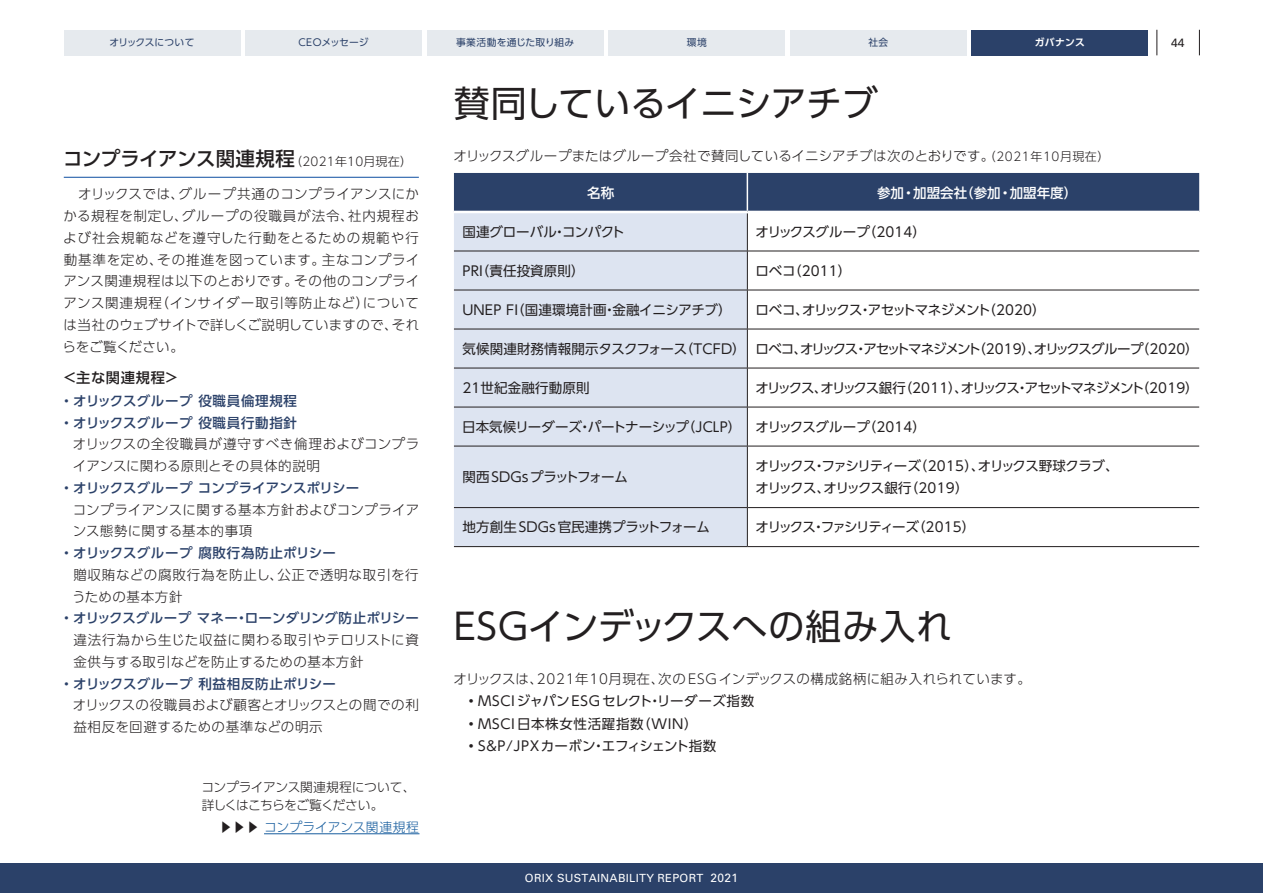
<style>
.page{position:relative;width:1263px;height:893px;background:#fff}
.page>*{position:absolute;margin:0;border:0;box-sizing:border-box;transform-origin:0 0}
.t1{font:36px "UD Shin Go Pr 6 N";letter-spacing:.01em;color:#231f20}
.t2{font:36px "UD Shin Go Pr 6 N";letter-spacing:-.01em;color:#231f20}
.t3{font:500 19.5px "UD Shin Go Pr 6 N";letter-spacing:-.02em;color:#231f20}
.t4{font:500 14.25px "UD Shin Go Pr 6 N";letter-spacing:.05em;color:#231f20}
.t5{font:300 13.5px/21.8px "UD Shin Go Pr 6 N";letter-spacing:.03em;color:#231f20}
.t6{font:13.5px/22.5px "UD Shin Go Pr 6 N";letter-spacing:.05em;color:#231f20}
.t7{font:13.5px "UD Shin Go Pr 6 N";letter-spacing:-.01em;color:#231f20}
.t8{font:500 13.5px "UD Shin Go Pr 6 N";letter-spacing:.02em;color:#2b4169}
.t9{font:13.5px "UD Shin Go Pr 6 N";letter-spacing:-.05em;color:#231f20}
.t10{font:13.5px "UD Shin Go Pr 6 N";letter-spacing:.01em;color:#231f20}
.t11{font:13.5px/22.5px "UD Shin Go Pr 6 N";letter-spacing:-.07em;color:#231f20}
.t12{font:13.5px "UD Shin Go Pr 6 N";letter-spacing:-.09em;color:#231f20}
.t13{font:500 13.5px/21.8px "UD Shin Go Pr 6 N";letter-spacing:.05em;color:#2b4169}
.t14{font:300 13.5px/21.8px "UD Shin Go Pr 6 N";letter-spacing:.05em;color:#231f20}
.t15{font:13.5px "UD Shin Go Pr 6 N";letter-spacing:-.055em;color:#231f20}
.t16{font:13.5px "UD Shin Go Pr 6 N";letter-spacing:-.105em;color:#231f20}
.t17{font:500 13.5px "UD Shin Go Pr 6 N";color:#fff}
.t18{font:300 12.75px/18px "UD Shin Go Pr 6 N";letter-spacing:-.035em;color:#231f20}
.t19{font:300 12.75px "UD Shin Go Pr 6 N";letter-spacing:.005em;color:#175d9e}
.t20{font:12px "Univers LT Std";color:#231f20}
.t21{font:11.25px "Univers LT Std";letter-spacing:.025em;color:#fff}
.t22{font:9.75px "UD Shin Go Pr 6 N";letter-spacing:.02em;color:#2b4169}
.t23{font:9.75px "UD Shin Go Pr 6 N";letter-spacing:-.015em;color:#2b4169}
.t24{font:700 9.75px "UD Shin Go Pr 6 N De";letter-spacing:.02em;color:#fff}
.s1{font-weight:300;font-size:12px}
.s2{color:#231f20}
.s3{font-size:12px}
.s4{font-weight:300}
.s5{font-family:"UD Shin Go Pr 6 N De";font-weight:700}
</style>
<div class="page">
<svg style="left:1156px;top:30px;width:1px;height:25px"></svg>
<svg style="left:1199px;top:30px;width:1px;height:25px"></svg>
<div style="left:0;top:863px;width:1263px;height:30px;background:#2b4169"></div>
<div style="left:64px;top:30px;width:176px;height:25px;background:#e6eaee"></div>
<div style="left:245px;top:30px;width:177px;height:25px;background:#e6eaee"></div>
<div style="left:427px;top:30px;width:176px;height:25px;background:#e6eaee"></div>
<div style="left:790px;top:30px;width:176px;height:25px;background:#e6eaee"></div>
<div style="left:972px;top:30px;width:176px;height:25px;background:#2b4169"></div>
<div style="left:608px;top:30px;width:177px;height:25px;background:#e6eaee"></div>
<div style="left:454px;top:173px;width:745px;height:38px;background:#2b4169"></div>
<div style="left:454px;top:213px;width:293px;height:333px;background:#dde4f1"></div>
<hr style="left:747px;top:213px;width:1px;height:38px;background:#231f20">
<hr style="left:454px;top:251px;width:293px;height:1px;background:#231f20">
<hr style="left:747px;top:251px;width:452px;height:1px;background:#231f20">
<hr style="left:747px;top:251px;width:1px;height:39px;background:#231f20">
<hr style="left:454px;top:290px;width:293px;height:1px;background:#231f20">
<hr style="left:747px;top:290px;width:452px;height:1px;background:#231f20">
<hr style="left:747px;top:290px;width:1px;height:39px;background:#231f20">
<hr style="left:454px;top:329px;width:293px;height:1px;background:#231f20">
<hr style="left:747px;top:329px;width:452px;height:1px;background:#231f20">
<hr style="left:747px;top:329px;width:1px;height:39px;background:#231f20">
<hr style="left:454px;top:368px;width:293px;height:1px;background:#231f20">
<hr style="left:747px;top:368px;width:452px;height:1px;background:#231f20">
<hr style="left:747px;top:368px;width:1px;height:39px;background:#231f20">
<hr style="left:454px;top:407px;width:293px;height:1px;background:#231f20">
<hr style="left:747px;top:407px;width:452px;height:1px;background:#231f20">
<hr style="left:747px;top:407px;width:1px;height:39px;background:#231f20">
<hr style="left:454px;top:446px;width:293px;height:1px;background:#231f20">
<hr style="left:747px;top:446px;width:452px;height:1px;background:#231f20">
<hr style="left:747px;top:446px;width:1px;height:61px;background:#231f20">
<hr style="left:454px;top:507px;width:293px;height:1px;background:#231f20">
<hr style="left:747px;top:507px;width:452px;height:1px;background:#231f20">
<hr style="left:747px;top:508px;width:1px;height:38px;background:#231f20">
<hr style="left:454px;top:546px;width:293px;height:1px;background:#231f20">
<hr style="left:747px;top:546px;width:452px;height:1px;background:#231f20">
<hr style="left:747px;top:173px;width:1px;height:38px;background:#fff">
<hr style="left:264px;top:833px;width:155px;height:1px;background:#175d9e">
<hr style="left:64px;top:177px;width:355px;height:1px;background:#0d4da1">
<p class="t23" style="left:109px;top:35px;width:87px">オリックスについて</p>
<p class="t22" style="left:298px;top:35px;width:72px">CEOメッセージ</p>
<p class="t22" style="left:456px;top:35px;width:120px">事業活動を通じた取り組み</p>
<p class="t22" style="left:687px;top:35px;width:21px">環境</p>
<p class="t22" style="left:868px;top:35px;width:21px">社会</p>
<p class="t24" style="left:1035px;top:35px;width:51px">ガバナンス</p>
<h1 class="t2" style="left:454px;top:74px;width:425px">賛同しているイニシアチブ</h1>
<p class="t20" style="left:1171px;top:36px;width:15px">44</p>
<h2 class="t3" style="left:63px;top:143px;width:350px">コンプライアンス関連規程<span class="s1">（2021年10月現在）</span></h2>
<p class="t5" style="left:63px;top:183px;width:358px;text-align:justify">　オリックスでは、グループ共通のコンプライアンスにかかる規程を制定し、グループの役職員が法令、社内規程および社会規範などを遵守した行動をとるための規範や行動基準を定め、その推進を図っています。主なコンプライアンス関連規程は以下のとおりです。その他のコンプライアンス関連規程（インサイダー取引等防止など）については当社のウェブサイトで詳しくご説明していますので、それらをご覧ください。</p>
<p class="t4" style="left:62px;top:366px;width:118px">＜主な関連規程＞</p>
<p class="t13" style="left:60px;top:389px;width:239px">・オリックスグループ役職員倫理規程・オリックスグループ役職員行動指針</p>
<p class="t5" style="left:73px;top:433px;width:348px">オリックスの全役職員が遵守すべき倫理およびコンプライアンスに関わる原則とその具体的説明</p>
<p class="t8" style="left:60px;top:477px;width:301px">・オリックスグループコンプライアンスポリシー</p>
<p class="t5" style="left:73px;top:498px;width:348px">コンプライアンスに関する基本方針およびコンプライアンス態勢に関する基本的事項</p>
<p class="t8" style="left:60px;top:542px;width:278px">・オリックスグループ腐敗行為防止ポリシー</p>
<p class="t14" style="left:72px;top:563px;width:348px">贈収賄などの腐敗行為を防止し、公正で透明な取引を行うための基本方針</p>
<p class="t8" style="left:60px;top:607px;width:360px">・オリックスグループマネー・ローンダリング防止ポリシー</p>
<p class="t5" style="left:73px;top:629px;width:347px">違法行為から生じた収益に関わる取引やテロリストに資金供与する取引などを防止するための基本方針</p>
<p class="t8" style="left:60px;top:673px;width:278px">・オリックスグループ利益相反防止ポリシー</p>
<p class="t5" style="left:73px;top:694px;width:347px">オリックスの役職員および顧客とオリックスとの間での利益相反を回避するための基準などの明示</p>
<p class="t18" style="left:201px;top:777px;width:215px">コンプライアンス関連規程について、詳しくはこちらをご覧ください。</p>
<p class="t19" style="left:220px;top:817px;width:201px"><span class="s2">▶▶▶</span> コンプライアンス関連規程</p>
<p class="t5" style="left:454px;top:144px;width:657px">オリックスグループまたはグループ会社で賛同しているイニシアチブは次のとおりです。<span class="s3">（2021年10月現在）</span></p>
<p class="t17" style="left:587px;top:182px;width:28px">名称</p>
<p class="t17" style="left:877px;top:182px;width:202px">参加・加盟会社（参加・加盟年度）</p>
<p class="t7" style="left:462px;top:221px;width:164px">国連グローバル・コンパクト</p>
<p class="t7" style="left:755px;top:221px;width:172px">オリックスグループ（2014）</p>
<p class="t10" style="left:462px;top:260px;width:124px">PRI（責任投資原則）</p>
<p class="t7" style="left:755px;top:260px;width:97px">ロベコ（2011）</p>
<p class="t10" style="left:462px;top:299px;width:271px">UNEP FI（国連環境計画・金融イニシアチブ）</p>
<p class="t15" style="left:755px;top:299px;width:292px">ロベコ、オリックス・アセットマネジメント（2020）</p>
<p class="t9" style="left:462px;top:338px;width:738px">気候関連財務情報開示タスクフォース（TCFD） ロベコ、オリックス・アセットマネジメント（2019）、オリックスグループ（2020）</p>
<p class="t10" style="left:462px;top:377px;width:129px">21世紀金融行動原則</p>
<p class="t12" style="left:755px;top:377px;width:445px">オリックス、オリックス銀行（2011）、オリックス・アセットマネジメント（2019）</p>
<p class="t7" style="left:462px;top:416px;width:465px">日本気候リーダーズ・パートナーシップ（JCLP） オリックスグループ（2014）</p>
<p class="t7" style="left:462px;top:466px;width:167px">関西SDGsプラットフォーム</p>
<p class="t11" style="left:755px;top:454px;width:365px">オリックス・ファシリティーズ（2015）、オリックス野球クラブ、オリックス、オリックス銀行（2019）</p>
<p class="t10" style="left:462px;top:516px;width:249px">地方創生SDGs官民連携プラットフォーム</p>
<p class="t16" style="left:755px;top:516px;width:221px">オリックス・ファシリティーズ（2015）</p>
<h1 class="t1" style="left:454px;top:597px;width:500px">ESGインデックスへの組み入れ</h1>
<p class="t6" style="left:464px;top:667px;width:568px;text-indent:-11px"><span class="s4">オリックスは、2021年10月現在、次の ESGインデックスの構成銘柄に組み入れられています。</span><span class="s5">・</span>MSCIジャパンESGセレクト・リーダーズ指数<br><span class="s5">・</span>MSCI日本株女性活躍指数（WIN）<br><span class="s5">・</span>S&amp;P/JPXカーボン・エフィシェント指数</p>
<p class="t21" style="left:525px;top:871px;width:215px">ORIX SUSTAINABILITY REPORT <span class="s3">2021</span></p>
</div>
